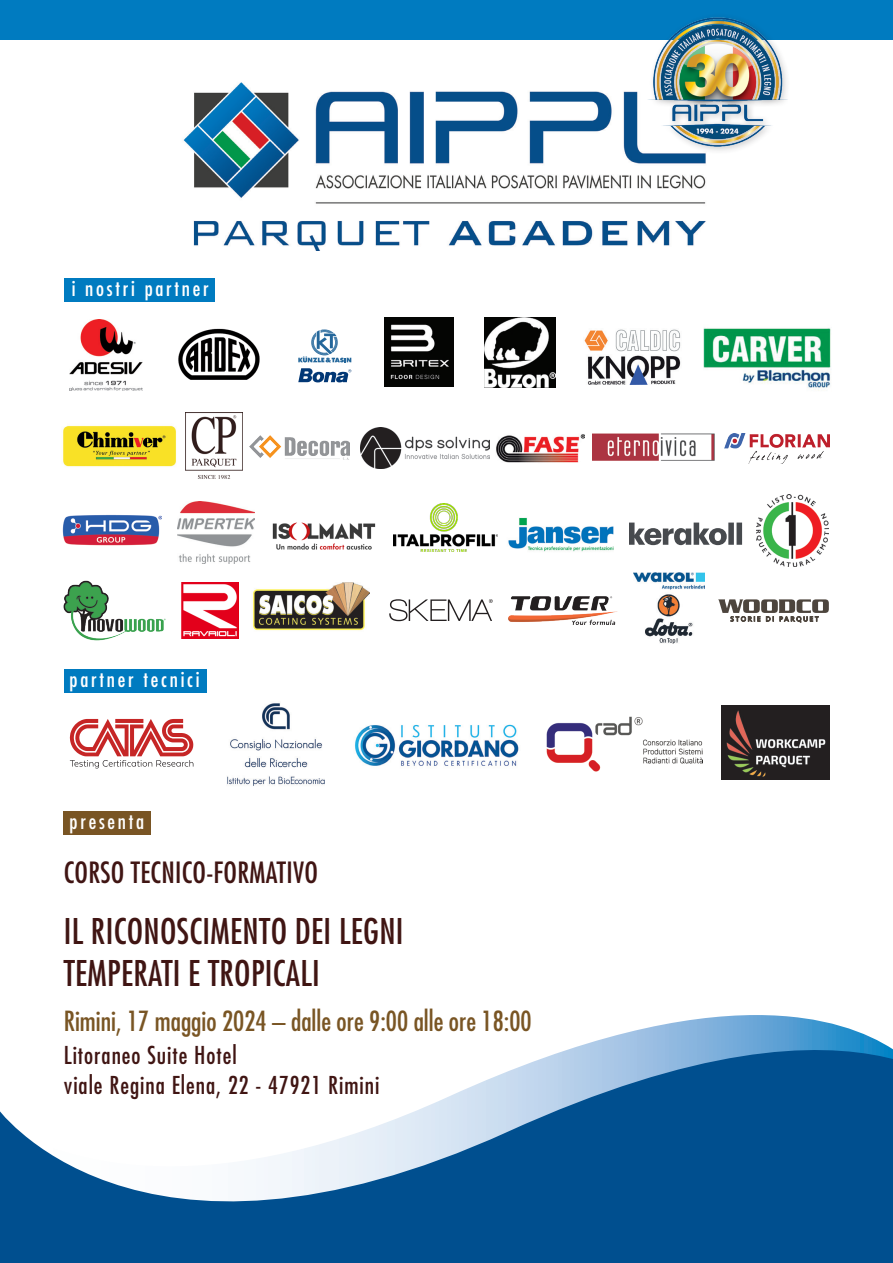
<style>
.page{position:relative;width:893px;height:1263px;background:#fff}
.page>*{position:absolute;margin:0;border:0;box-sizing:border-box;transform-origin:0 0}
.t1{font:condensed 34.5px "Futura";letter-spacing:.01em;color:#401513}
.t2{font:condensed 28.5px "Futura";letter-spacing:.01em;color:#401513}
.t3{font:condensed 27px "Futura";color:#795524}
.t4{font:condensed 24px "Futura";letter-spacing:.04em;color:#401513}
.t5{font:condensed 21px "Futura";letter-spacing:.13em;color:#fff}
</style>
<div class="page">
<img style="left:183px;top:82px;width:523px;height:168px">
<div style="left:0;top:0;width:893px;height:39px;background:#007bc0"></div>
<svg style="left:0;top:1015px;width:893px;height:248px;fill:#004f8f"></svg>
<div style="left:64px;top:811px;width:87px;height:24px;background:#795524"></div>
<div style="left:65px;top:278px;width:150px;height:24px;background:#007bc0"></div>
<div style="left:64px;top:669px;width:142px;height:23px;background:#007bc0"></div>
<img style="left:178px;top:328px;width:82px;height:52px">
<img style="left:634px;top:573px;width:71px;height:71px">
<img style="left:584px;top:329px;width:97px;height:55px">
<svg style="left:629px;top:523px;width:113px;height:22px"></svg>
<img style="left:272px;top:522px;width:104px;height:28px">
<svg style="left:718px;top:599px;width:111px;height:24px"></svg>
<img style="left:181px;top:582px;width:57px;height:56px">
<svg style="left:70px;top:719px;width:123px;height:49px"></svg>
<img style="left:547px;top:716px;width:156px;height:56px">
<img style="left:355px;top:724px;width:164px;height:42px">
<img style="left:227px;top:703px;width:98px;height:83px">
<img style="left:508px;top:596px;width:110px;height:29px">
<img style="left:722px;top:705px;width:108px;height:75px">
<img style="left:252px;top:583px;width:118px;height:48px">
<img style="left:393px;top:504px;width:104px;height:47px">
<svg style="left:298px;top:329px;width:53px;height:53px"></svg>
<img style="left:63px;top:425px;width:113px;height:42px">
<img style="left:178px;top:501px;width:76px;height:63px">
<svg style="left:389px;top:599px;width:104px;height:22px"></svg>
<img style="left:508px;top:517px;width:106px;height:35px">
<img style="left:384px;top:318px;width:70px;height:68px">
<img style="left:593px;top:433px;width:122px;height:28px">
<img style="left:703px;top:327px;width:128px;height:64px">
<img style="left:62px;top:515px;width:100px;height:31px">
<img style="left:63px;top:580px;width:103px;height:61px">
<img style="left:757px;top:495px;width:72px;height:71px">
<img style="left:645px;top:17px;width:146px;height:138px">
<img style="left:70px;top:320px;width:72px;height:70px">
<img style="left:485px;top:317px;width:71px;height:71px">
<img style="left:496px;top:434px;width:89px;height:29px">
<img style="left:360px;top:428px;width:129px;height:41px">
<img style="left:725px;top:433px;width:105px;height:30px">
<img style="left:249px;top:435px;width:101px;height:25px">
<img style="left:185px;top:413px;width:58px;height:66px">
<p class="t5" style="left:72px;top:276px;width:139px">i nostri partner</p>
<p class="t5" style="left:70px;top:667px;width:131px">partner tecnici</p>
<p class="t5" style="left:70px;top:809px;width:76px">presenta</p>
<p class="t2" style="left:64px;top:855px;width:256px">CORSO TECNICO-FORMATIVO</p>
<p class="t1" style="left:64px;top:911px;width:341px">IL RICONOSCIMENTO DEI LEGNI</p>
<p class="t1" style="left:64px;top:953px;width:258px">TEMPERATI E TROPICALI</p>
<p class="t3" style="left:64px;top:1004px;width:469px">Rimini, 17 maggio 2024 – dalle ore 9:00 alle ore 18:00</p>
<p class="t4" style="left:64px;top:1040px;width:174px">Litoraneo Suite Hotel</p>
<p class="t4" style="left:64px;top:1070px;width:317px">viale Regina Elena, 22 - 47921 Rimini</p>
</div>
